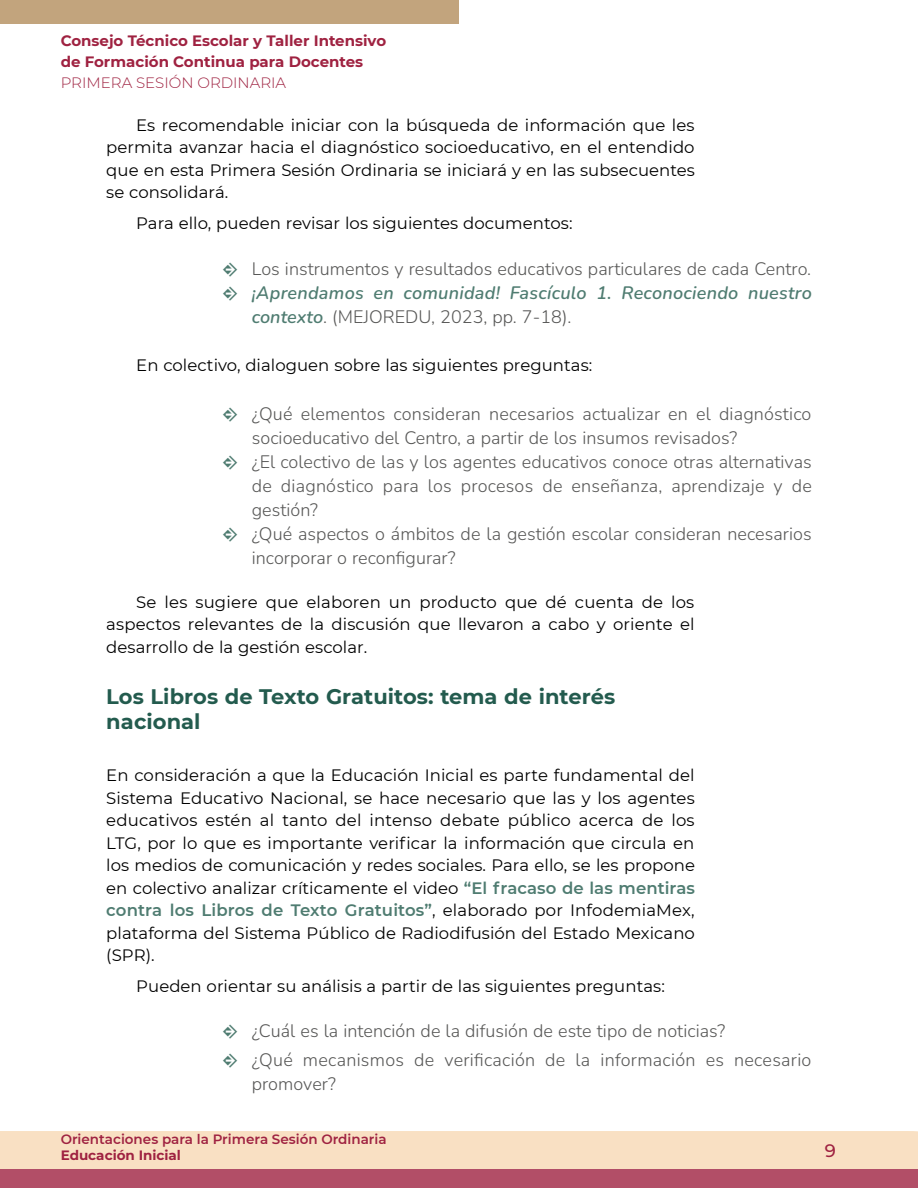
<style>
.page{position:relative;width:918px;height:1188px;background:#fff}
.page>*{position:absolute;margin:0;border:0;box-sizing:border-box;transform-origin:0 0}
.t1{font:700 21px/25.2px "Montserrat";letter-spacing:.005em;color:#235b4e}
.t2{font:200 18px/28.2px "Nunito";letter-spacing:.005em;color:#575756}
.t3{font:italic 200 18px "Nunito";letter-spacing:.015em;color:#4f7c71}
.t4{font:500 18px "Montserrat";color:#9f2241}
.t5{font:16.5px/22.5px "Montserrat";letter-spacing:.005em;color:#000;text-align:justify}
.t6{font:700 15px/21px "Montserrat";color:#9f2241}
.t7{font:300 15px "Montserrat";color:#9f2241}
.t8{font:600 13.5px "Montserrat";color:#9f2241}
.t9{font:700 13.5px "Montserrat";color:#9f2241}
.s1{font-family:"Pointers";font-weight:400;color:#4f7c71}
.s2{font-family:"Pointers";font-weight:400;font-style:normal}
.s3{font-style:italic;color:#4f7c71}
.s4{font-weight:600;color:#4f7c71}
</style>
<div class="page">
<div style="left:0;top:1131px;width:918px;height:38px;background:#f9e0c3"></div>
<div style="left:0;top:0;width:459px;height:24px;background:#c2a47d"></div>
<div style="left:0;top:1169px;width:918px;height:19px;background:#b24e67"></div>
<p class="t6" style="left:61px;top:30px;width:327px">Consejo Técnico Escolar y Taller Intensivo de Formación Continua para Docentes</p>
<p class="t7" style="left:61px;top:73px;width:227px">PRIMERA SESIÓN ORDINARIA</p>
<p class="t5" style="left:106px;top:113px;width:590px;text-indent:30px">Es recomendable iniciar con la búsqueda de información que les permita avanzar hacia el diagnóstico socioeducativo, en el entendido que en esta Primera Sesión Ordinaria se iniciará y en las subsecuentes se consolidará.</p>
<p class="t5" style="left:136px;top:212px;width:438px">Para ello, pueden revisar los siguientes documentos:</p>
<p class="t2" style="left:223px;top:254px;width:589px"><span class="s1">M</span> Los instrumentos y resultados educativos particulares de cada Centro.</p>
<p class="t3" style="left:223px;top:280px;width:590px"><span class="s2">M</span> ¡Aprendamos en comunidad! Fascículo 1. Reconociendo nuestro</p>
<p class="t2" style="left:252px;top:302px;width:321px"><span class="s3">contexto</span>. (MEJOREDU, 2023, pp. 7-18).</p>
<p class="t5" style="left:136px;top:353px;width:458px">En colectivo, dialoguen sobre las siguientes preguntas:</p>
<p class="t2" style="left:223px;top:399px;width:590px"><span class="s1">M</span> ¿Qué elementos consideran necesarios actualizar en el diagnóstico</p>
<p class="t2" style="left:252px;top:423px;width:487px">socioeducativo del Centro, a partir de los insumos revisados?</p>
<p class="t2" style="left:223px;top:447px;width:590px"><span class="s1">M</span> ¿El colectivo de las y los agentes educativos conoce otras alternativas</p>
<p class="t2" style="left:252px;top:471px;width:562px">de diagnóstico para los procesos de enseñanza, aprendizaje y de</p>
<p class="t2" style="left:252px;top:495px;width:68px">gestión?</p>
<p class="t2" style="left:223px;top:519px;width:590px"><span class="s1">M</span> ¿Qué aspectos o ámbitos de la gestión escolar consideran necesarios</p>
<p class="t2" style="left:252px;top:543px;width:205px">incorporar o reconfigurar?</p>
<p class="t5" style="left:106px;top:590px;width:590px;text-indent:30px">Se les sugiere que elaboren un producto que dé cuenta de los aspectos relevantes de la discusión que llevaron a cabo y oriente el desarrollo de la gestión escolar.</p>
<p class="t1" style="left:106px;top:682px;width:510px">Los Libros de Texto Gratuitos: tema de interés nacional</p>
<p class="t5" style="left:106px;top:763px;width:590px">En consideración a que la Educación Inicial es parte fundamental del Sistema Educativo Nacional, se hace necesario que las y los agentes educativos estén al tanto del intenso debate público acerca de los LTG, por lo que es importante verificar la información que circula en los medios de comunicación y redes sociales. Para ello, se les propone en colectivo analizar críticamente el video <span class="s4">“El fracaso de las mentiras contra los Libros de Texto Gratuitos”</span>, elaborado por InfodemiaMex, plataforma del Sistema Público de Radiodifusión del Estado Mexicano (SPR).</p>
<p class="t5" style="left:136px;top:974px;width:530px">Pueden orientar su análisis a partir de las siguientes preguntas:</p>
<p class="t2" style="left:223px;top:1016px;width:590px"><span class="s1">M</span> ¿Cuál es la intención de la difusión de este tipo de noticias?<br><span class="s1">M</span> ¿Qué mecanismos de verificación de la información es necesario</p>
<p class="t2" style="left:252px;top:1069px;width:86px">promover?</p>
<p class="t8" style="left:61px;top:1130px;width:327px">Orientaciones para la Primera Sesión Ordinaria</p>
<p class="t9" style="left:61px;top:1146px;width:122px">Educación Inicial</p>
<p class="t4" style="left:825px;top:1138px;width:13px">9</p>
</div>
